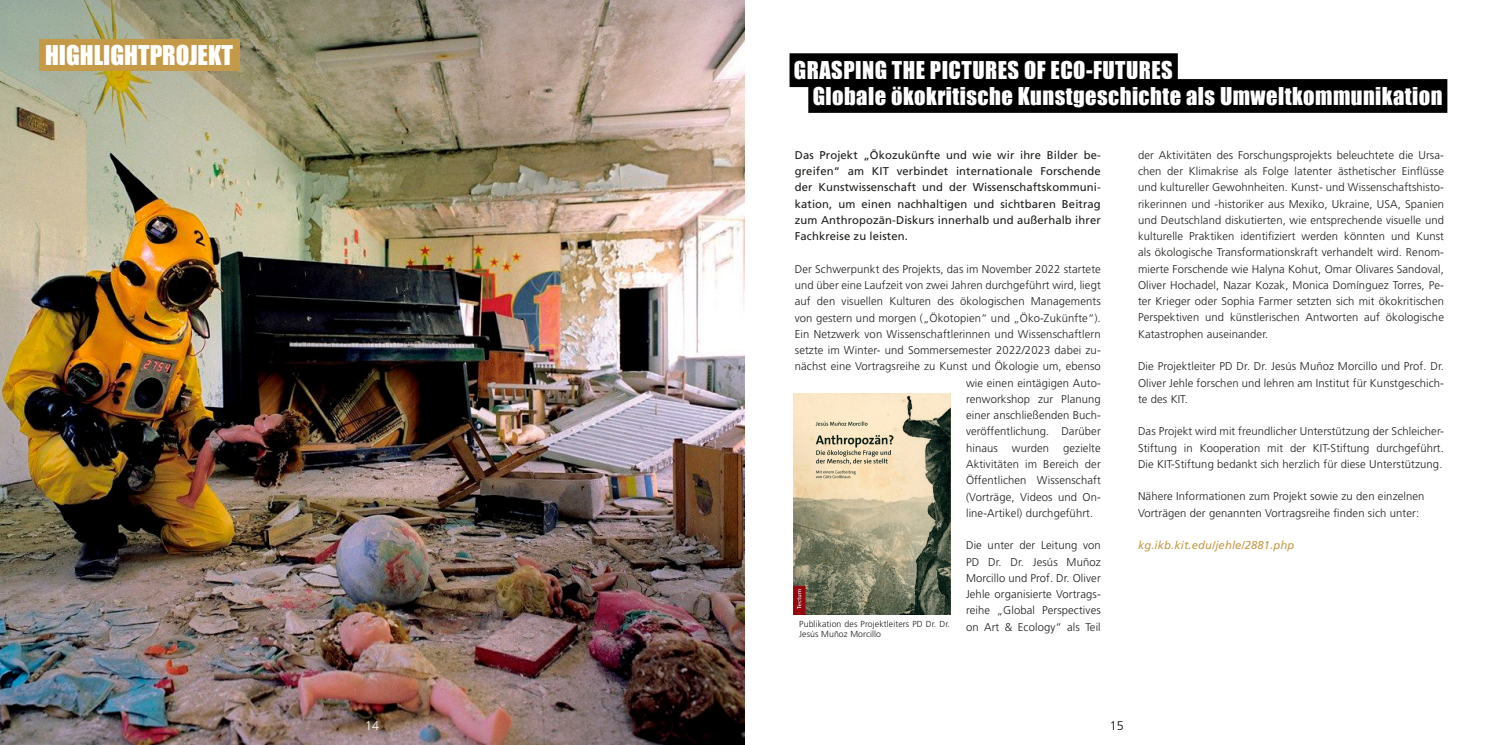
<style>
.page{position:relative;width:1489px;height:745px;background:#fff}
.page>*{position:absolute;margin:0;border:0;box-sizing:border-box;transform-origin:0 0}
.t1{font:25px "Impact";color:#fff}
.t2{font:22.5px/25.8px "Impact";letter-spacing:.02em;color:#fff}
.t3{font:300 12.5px "Frutiger LT Std";color:#fff}
.t4{font:300 12.5px "Frutiger LT Std";color:#000}
.t5{font:300 11.25px/16.2px "Frutiger LT Std";letter-spacing:.01em;color:#1d1d1b;text-align:justify}
.t6{font:11.25px/16.2px "Frutiger LT Std";letter-spacing:.01em;color:#1d1d1b;text-align:justify}
.t7{font:italic 11.25px "Frutiger LT Std";letter-spacing:.01em;color:#c49a48}
.t8{font:300 8.75px/10.5px "Frutiger LT Std";letter-spacing:.01em;color:#1d1d1b}
</style>
<div class="page">
<img style="left:0;top:0;width:744px;height:744px">
<div style="left:789px;top:53px;width:388px;height:34px;background:#000"></div>
<div style="left:808px;top:79px;width:639px;height:34px;background:#000"></div>
<img style="left:794px;top:393px;width:156px;height:221px">
<div style="left:39px;top:39px;width:200px;height:32px;background:#c49a48"></div>
<h1 class="t1" style="left:45px;top:36px;width:189px">HIGHLIGHTPROJEKT</h1>
<h2 class="t2" style="left:812px;top:57px;width:631px;text-indent:-19px">GRASPING THE PICTURES OF ECO-FUTURES<br>Globale ökokritische Kunstgeschichte als Umweltkommunikation</h2>
<p class="t6" style="left:794px;top:147px;width:307px">Das Projekt „Ökozukünfte und wie wir ihre Bilder be&shy;greifen“ am KIT verbindet internationale Forschende der Kunstwissenschaft und der Wissenschaftskommuni&shy;kation, um einen nachhaltigen und sichtbaren Beitrag zum Anthropozän-Diskurs innerhalb und außerhalb ihrer Fachkreise zu leisten.</p>
<p class="t5" style="left:794px;top:261px;width:307px">Der Schwerpunkt des Projekts, das im November 2022 startete</p>
<p class="t5" style="left:794px;top:277px;width:307px">und über eine Laufzeit von zwei Jahren durchgeführt wird, liegt</p>
<p class="t5" style="left:794px;top:293px;width:307px">auf den visuellen Kulturen des ökologischen Managements</p>
<p class="t5" style="left:794px;top:309px;width:307px">von gestern und morgen („Ökotopien“ und „Öko-Zukünfte“).</p>
<p class="t5" style="left:794px;top:326px;width:307px">Ein Netzwerk von Wissenschaftlerinnen und Wissenschaftlern</p>
<p class="t5" style="left:794px;top:342px;width:307px">setzte im Winter- und Sommersemester 2022/2023 dabei zu-</p>
<p class="t5" style="left:794px;top:358px;width:307px">nächst eine Vortragsreihe zu Kunst und Ökologie um, ebenso</p>
<p class="t5" style="left:966px;top:374px;width:136px">wie einen eintägigen Auto-</p>
<p class="t5" style="left:966px;top:391px;width:136px">renworkshop zur Planung</p>
<p class="t5" style="left:966px;top:407px;width:136px">einer anschließenden Buch-</p>
<p class="t5" style="left:966px;top:423px;width:136px">veröffentlichung. Darüber</p>
<p class="t5" style="left:966px;top:439px;width:136px">hinaus wurden gezielte</p>
<p class="t5" style="left:966px;top:456px;width:136px">Aktivitäten im Bereich der</p>
<p class="t5" style="left:966px;top:472px;width:136px">Öffentlichen Wissenschaft</p>
<p class="t5" style="left:966px;top:488px;width:136px">(Vorträge, Videos und On-</p>
<p class="t5" style="left:966px;top:504px;width:129px">line-Artikel) durchgeführt.</p>
<p class="t5" style="left:966px;top:537px;width:136px">Die unter der Leitung von PD Dr. Dr. Jesús Muñoz Morcillo und Prof. Dr. Oliver Jehle organisierte Vortrags&shy;reihe „Global Perspectives on Art &amp; Ecology“ als Teil</p>
<p class="t8" style="left:799px;top:618px;width:152px">Publikation des Projektleiters PD Dr. Dr.<br>Jesús Muñoz Morcillo</p>
<p class="t5" style="left:1137px;top:147px;width:307px">der Aktivitäten des Forschungsprojekts beleuchtete die Ursa&shy;chen der Klimakrise als Folge latenter ästhetischer Einflüsse und kultureller Gewohnheiten. Kunst- und Wissenschaftshisto&shy;rikerinnen und -historiker aus Mexiko, Ukraine, USA, Spanien und Deutschland diskutierten, wie entsprechende visuelle und kulturelle Praktiken identifiziert werden könnten und Kunst als ökologische Transformationskraft verhandelt wird. Renom&shy;mierte Forschende wie Halyna Kohut, Omar Olivares Sandoval, Oliver Hochadel, Nazar Kozak, Monica Domínguez Torres, Pe&shy;ter Krieger oder Sophia Farmer setzten sich mit ökokritischen Perspektiven und künstlerischen Antworten auf ökologische Katastrophen auseinander.</p>
<p class="t5" style="left:1137px;top:358px;width:307px">Die Projektleiter PD Dr. Dr. Jesús Muñoz Morcillo und Prof. Dr.<br>Oliver Jehle forschen und lehren am Institut für Kunstgeschich&shy;te des KIT.</p>
<p class="t5" style="left:1137px;top:423px;width:307px">Das Projekt wird mit freundlicher Unterstützung der Schleicher-Stiftung in Kooperation mit der KIT-Stiftung durchgeführt.<br>Die KIT-Stiftung bedankt sich herzlich für diese Unterstützung.</p>
<p class="t5" style="left:1137px;top:488px;width:288px">Nähere Informationen zum Projekt sowie zu den einzelnen<br>Vorträgen der genannten Vortragsreihe finden sich unter:</p>
<p class="t7" style="left:1137px;top:538px;width:158px">kg.ikb.kit.edu/jehle/2881.php</p>
<p class="t3" style="left:365px;top:717px;width:15px">14</p>
<p class="t4" style="left:1109px;top:717px;width:15px">15</p>
</div>
